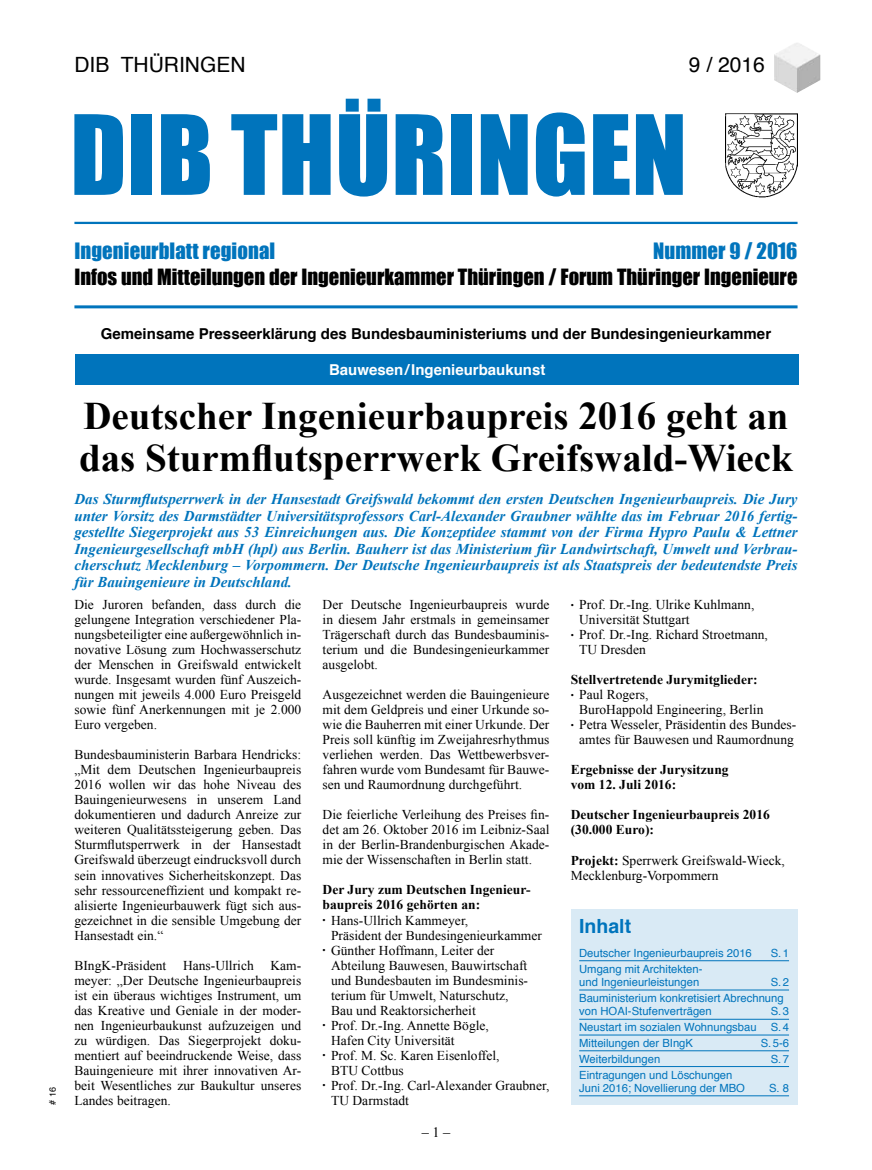
<style>
.page{position:relative;width:872px;height:1170px;background:#fff}
.page>*{position:absolute;margin:0;border:0;box-sizing:border-box;transform-origin:0 0}
.t1{font:102px "Impact";letter-spacing:.005em;color:#0074bc}
.t2{font:700 39px/42px "Times New Roman";color:#000}
.t3{font:21px "Helvetica";color:#000}
.t4{font:20.7px "Impact";letter-spacing:.005em;color:#0074bc}
.t5{font:20.55px "Impact";color:#000}
.t6{font:700 19.5px "Helvetica";color:#0074bc}
.t7{font:italic 700 15px/16.5px "Times New Roman";color:#0074bc;text-align:justify}
.t8{font:700 15px "Helvetica";color:#000}
.t9{font:700 15px "Helvetica";color:#fff}
.t10{font:14.25px "Times New Roman";color:#000}
.t11{font:13.5px/15px "Times New Roman";color:#000}
.t12{font:700 13.5px/15px "Times New Roman";color:#000}
.t13{font:11.25px/13.5px "Helvetica";color:#0074bc}
.t14{font:9px "Helvetica";color:#000}
.s1{font-size:9px}
.s2{font-weight:700}
</style>
<div class="page">
<img style="left:774px;top:43px;width:46px;height:50px">
<img style="left:725px;top:114px;width:73px;height:84px">
<hr style="left:74px;top:222px;width:723px;height:2px;background:#0074bc">
<hr style="left:74px;top:305px;width:723px;height:3px;background:#0074bc">
<div style="left:570px;top:909px;width:227px;height:195px;background:#d9eaf5"></div>
<hr style="left:579px;top:960px;width:210px;height:1px;background:#0074bc">
<hr style="left:579px;top:989px;width:210px;height:1px;background:#0074bc">
<hr style="left:579px;top:1018px;width:210px;height:1px;background:#0074bc">
<hr style="left:579px;top:1034px;width:210px;height:1px;background:#0074bc">
<hr style="left:579px;top:1050px;width:210px;height:1px;background:#0074bc">
<hr style="left:579px;top:1066px;width:210px;height:1px;background:#0074bc">
<hr style="left:579px;top:1095px;width:210px;height:1px;background:#0074bc">
<div style="left:76px;top:354px;width:722px;height:30px;background:#0074bc"></div>
<h3 class="t3" style="left:74px;top:49px;width:173px">DIB THÜRINGEN</h3>
<h3 class="t3" style="left:689px;top:49px;width:77px">9 / 2016</h3>
<h1 class="t1" style="left:70px;top:76px;width:618px">DIB THÜRINGEN</h1>
<h3 class="t4" style="left:74px;top:235px;width:202px">Ingenieurblatt regional</h3>
<h3 class="t4" style="left:653px;top:235px;width:146px">Nummer 9 / 2016</h3>
<h3 class="t5" style="left:74px;top:261px;width:724px">Infos und Mitteilungen der Ingenieurkammer Thüringen / Forum Thüringer Ingenieure</h3>
<p class="t14" style="left:46px;top:1104px;width:19px;rotate:-90deg"># 16</p>
<p class="t8" style="left:101px;top:322px;width:672px">Gemeinsame Presseerklärung des Bundesbauministeriums und der Bundesingenieurkammer</p>
<p class="t9" style="left:329px;top:357px;width:218px">Bauwesen/Ingenieurbaukunst</p>
<h2 class="t2" style="left:79px;top:394px;width:715px">Deutscher Ingenieurbaupreis 2016 geht an das Sturmflutsperrwerk Greifswald-Wieck</h2>
<p class="t7" style="left:74px;top:490px;width:724px">Das Sturmflutsperrwerk in der Hansestadt Greifswald bekommt den ersten Deutschen Ingenieurbaupreis. Die Jury unter Vorsitz des Darmstädter Universitätsprofessors Carl-Alexander Graubner wählte das im Februar 2016 fertig&shy;gestellte Siegerprojekt aus 53 Einreichungen aus. Die Konzeptidee stammt von der Firma Hypro Paulu &amp; Lettner Ingenieurgesellschaft mbH (hpl) aus Berlin. Bauherr ist das Ministerium für Landwirtschaft, Umwelt und Verbrau&shy;cherschutz Mecklenburg – Vorpommern. Der Deutsche Ingenieurbaupreis ist als Staatspreis der bedeutendste Preis für Bauingenieure in Deutschland.</p>
<p class="t11" style="left:74px;top:597px;width:228px;text-align:justify">Die Juroren befanden, dass durch die gelungene Integration verschiedener Pla&shy;nungsbeteiligter eine außergewöhnlich in&shy;novative Lösung zum Hochwasserschutz der Menschen in Greifswald entwickelt wurde. Insgesamt wurden fünf Auszeich&shy;nungen mit jeweils 4.000 Euro Preisgeld sowie fünf Anerkennungen mit je 2.000<br>Euro vergeben.</p>
<p class="t11" style="left:74px;top:747px;width:228px;text-align:justify">Bundesbauministerin Barbara Hendricks: „Mit dem Deutschen Ingenieurbaupreis 2016 wollen wir das hohe Niveau des Bauingenieurwesens in unserem Land dokumentieren und dadurch Anreize zur weiteren Qualitätssteigerung geben. Das Sturmflutsperrwerk in der Hansestadt Greifswald überzeugt eindrucksvoll durch sein innovatives Sicherheitskonzept. Das sehr ressourceneffizient und kompakt re&shy;alisierte Ingenieurbauwerk fügt sich aus&shy;gezeichnet in die sensible Umgebung der Hansestadt ein.“</p>
<p class="t11" style="left:74px;top:957px;width:228px;text-align:justify">BIngK-Präsident Hans-Ullrich Kam&shy;meyer: „Der Deutsche Ingenieurbaupreis ist ein überaus wichtiges Instrument, um das Kreative und Geniale in der moder&shy;nen Ingenieurbaukunst aufzuzeigen und zu würdigen. Das Siegerprojekt doku&shy;mentiert auf beeindruckende Weise, dass Bauingenieure mit ihrer innovativen Ar&shy;beit Wesentliches zur Baukultur unseres Landes beitragen.</p>
<p class="t11" style="left:322px;top:597px;width:228px;text-align:justify">Der Deutsche Ingenieurbaupreis wurde in diesem Jahr erstmals in gemeinsamer Trägerschaft durch das Bundesbauminis&shy;terium und die Bundesingenieurkammer ausgelobt.</p>
<p class="t11" style="left:322px;top:687px;width:228px;text-align:justify">Ausgezeichnet werden die Bauingenieure mit dem Geldpreis und einer Urkunde so&shy;wie die Bauherren mit einer Urkunde. Der Preis soll künftig im Zweijahresrhythmus verliehen werden. Das Wettbewerbsver&shy;fahren wurde vom Bundesamt für Bauwe&shy;sen und Raumordnung durchgeführt.</p>
<p class="t11" style="left:322px;top:807px;width:228px;text-align:justify">Die feierliche Verleihung des Preises fin&shy;det am 26. Oktober 2016 im Leibniz-Saal in der Berlin-Brandenburgischen Akade&shy;mie der Wissenschaften in Berlin statt.</p>
<p class="t12" style="left:322px;top:882px;width:209px">Der Jury zum Deutschen Ingenieur&shy;baupreis 2016 gehörten an:</p>
<p class="t11" style="left:331px;top:912px;width:212px;text-indent:-9px"><span class="s1">•</span> Hans-Ullrich Kammeyer,<br>Präsident der Bundesingenieurkammer</p>
<p class="t11" style="left:331px;top:942px;width:198px;text-indent:-9px"><span class="s1">•</span> Günther Hoffmann, Leiter der<br>Abteilung Bauwesen, Bauwirtschaft und Bundesbauten im Bundesminis&shy;terium für Umwelt, Naturschutz,<br>Bau und Reaktorsicherheit</p>
<p class="t11" style="left:331px;top:1017px;width:159px;text-indent:-9px"><span class="s1">•</span> Prof. Dr.-Ing. Annette Bögle,<br>Hafen City Universität</p>
<p class="t11" style="left:331px;top:1047px;width:170px;text-indent:-9px"><span class="s1">•</span> Prof. M. Sc. Karen Eisenloffel,<br>BTU Cottbus</p>
<p class="t11" style="left:331px;top:1077px;width:220px;text-indent:-9px"><span class="s1">•</span> Prof. Dr.-Ing. Carl-Alexander Graubner,<br>TU Darmstadt</p>
<p class="t10" style="left:422px;top:1122px;width:30px">– 1 –</p>
<p class="t11" style="left:579px;top:597px;width:177px;text-indent:-9px"><span class="s1">•</span> Prof. Dr.-Ing. Ulrike Kuhlmann,<br>Universität Stuttgart</p>
<p class="t11" style="left:579px;top:627px;width:190px;text-indent:-9px"><span class="s1">•</span> Prof. Dr.-Ing. Richard Stroetmann,<br>TU Dresden</p>
<p class="t12" style="left:570px;top:672px;width:188px">Stellvertretende Jurymitglieder:</p>
<p class="t11" style="left:579px;top:687px;width:186px;text-indent:-9px"><span class="s1">•</span> Paul Rogers,<br>BuroHappold Engineering, Berlin</p>
<p class="t11" style="left:570px;top:717px;width:227px;text-align:center"><span class="s1">•</span> Petra Wesseler, Präsidentin des Bundes&shy;amtes für Bauwesen und Raumordnung</p>
<p class="t12" style="left:570px;top:762px;width:159px">Ergebnisse der Jurysitzung vom 12. Juli 2016:</p>
<p class="t12" style="left:570px;top:807px;width:201px">Deutscher Ingenieurbaupreis 2016 (30.000 Euro):</p>
<p class="t11" style="left:570px;top:852px;width:216px"><span class="s2">Projekt:</span> Sperrwerk Greifswald-Wieck,<br>Mecklenburg-Vorpommern</p>
<h3 class="t6" style="left:579px;top:910px;width:54px">Inhalt</h3>
<p class="t13" style="left:579px;top:946px;width:174px">Deutscher Ingenieurbaupreis 2016</p>
<p class="t13" style="left:770px;top:946px;width:20px">S.1</p>
<p class="t13" style="left:579px;top:962px;width:125px">Umgang mit Architekten&shy;und Ingenieurleistungen</p>
<p class="t13" style="left:579px;top:974px;width:211px;line-height:15.8px;text-indent:191px">S.2<br>Bauministerium konkretisiert Abrechnung</p>
<p class="t13" style="left:579px;top:1005px;width:134px">von HOAI-Stufenverträgen</p>
<p class="t13" style="left:770px;top:1005px;width:20px">S.3</p>
<p class="t13" style="left:579px;top:1020px;width:179px">Neustart im sozialen Wohnungsbau</p>
<p class="t13" style="left:770px;top:1020px;width:20px">S.4</p>
<p class="t13" style="left:579px;top:1036px;width:115px">Mitteilungen der BIngK</p>
<p class="t13" style="left:760px;top:1036px;width:30px">S.5-6</p>
<p class="t13" style="left:579px;top:1052px;width:83px">Weiterbildungen</p>
<p class="t13" style="left:770px;top:1052px;width:20px">S.7</p>
<p class="t13" style="left:579px;top:1068px;width:167px">Eintragungen und Löschungen<br>Juni 2016; Novellierung der MBO</p>
<p class="t13" style="left:769px;top:1081px;width:22px">S. 8</p>
</div>
